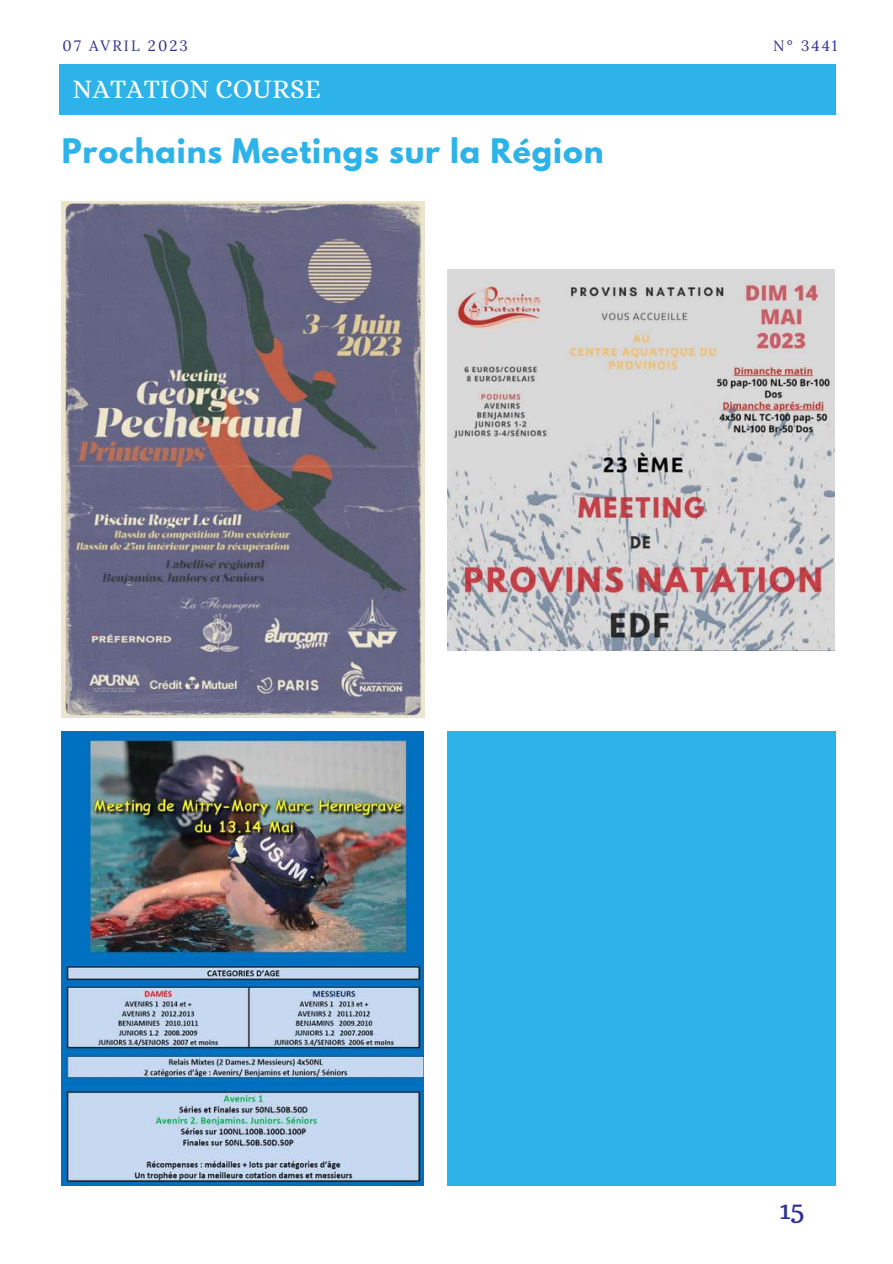
<style>
.page{position:relative;width:893px;height:1264px;background:#fff}
.page>*{position:absolute;margin:0;border:0;box-sizing:border-box;transform-origin:0 0}
.t1{font:700 30px "League Spartan";letter-spacing:.03em;color:#2db3e9}
.t2{font:27px "Alice";color:#fff}
.t3{font:27px "Trocchi";color:#2e3192}
.t4{font:15px "Lora";letter-spacing:.14em;color:#2e3192}
</style>
<div class="page">
<div style="left:59px;top:64px;width:776px;height:51px;background:#2db3e9"></div>
<img style="left:62px;top:731px;width:362px;height:454px">
<img style="left:448px;top:269px;width:386px;height:381px">
<img style="left:62px;top:201px;width:362px;height:517px">
<div style="left:447px;top:731px;width:388px;height:454px;background:#2db3e9"></div>
<p class="t4" style="left:63px;top:34px;width:127px">07 AVRIL 2023</p>
<p class="t4" style="left:773px;top:34px;width:66px">N° 3441</p>
<p class="t2" style="left:72px;top:75px;width:250px">NATATION COURSE</p>
<p class="t1" style="left:62px;top:127px;width:543px">Prochains Meetings sur la Région</p>
<p class="t3" style="left:779px;top:1191px;width:27px">15</p>
</div>
